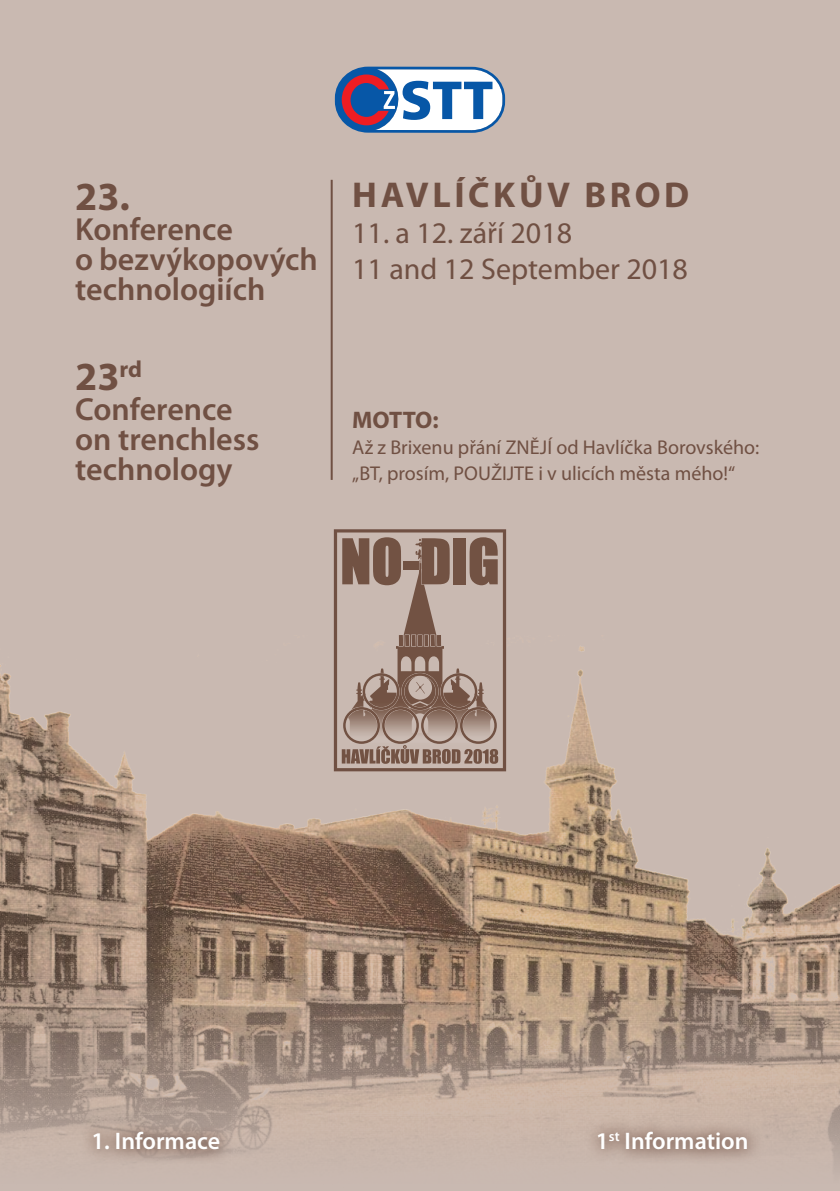
<style>
.page{position:relative;width:840px;height:1191px;background:#fff}
.page>*{position:absolute;margin:0;border:0;box-sizing:border-box;transform-origin:0 0}
.t1{font:700 40px "Myriad Pro";color:#705043}
.t2{font:700 36px "Myriad Pro";letter-spacing:.1em;color:#705043}
.t3{font:600 32px/30px "Myriad Pro";color:#705043}
.t4{font:30px/36px "Myriad Pro";color:#705043}
.t5{font:600 24px "Myriad Pro";color:#fff}
.t6{font:700 24px "Myriad Pro";letter-spacing:-.015em;color:#705043}
.t7{font:20px/26px "Myriad Pro";color:#705043}
</style>
<div class="page">
<div style="left:0;top:0;width:839px;height:1191px;background:#c9b9b1"></div>
<img style="left:0;top:635px;width:839px;height:531px">
<svg style="left:336px;top:532px;width:167px;height:236px"></svg>
<svg style="left:341px;top:537px;width:157px;height:227px"></svg>
<div style="left:333px;top:529px;width:173px;height:242px;border:2px solid #705043"></div>
<svg style="left:334px;top:67px;width:171px;height:66px;background:#92a0c1"></svg>
<hr style="left:330px;top:180px;width:2px;height:300px;background:#705043">
<svg style="left:80px;top:1117px;width:682px;height:47px;fill:#c7b4a8"></svg>
<h1 class="t1" style="left:75px;top:170px;width:56px">23.</h1>
<h3 class="t3" style="left:75px;top:213px;width:244px">Konference<br>o bezvýkopových technologiích</h3>
<h1 class="t1" style="left:75px;top:350px;width:68px">23<sup>rd</sup></h1>
<h3 class="t3" style="left:75px;top:393px;width:186px">Conference on trenchless technology</h3>
<h2 class="t2" style="left:352px;top:171px;width:338px">HAVLÍČKŮV BROD</h2>
<h3 class="t4" style="left:352px;top:214px;width:337px">11. a 12. září 2018<br>11 and 12 September 2018</h3>
<p class="t6" style="left:352px;top:404px;width:88px">MOTTO:</p>
<p class="t7" style="left:352px;top:434px;width:408px">Až z Brixenu přání ZNĚJÍ od Havlíčka Borovského: „BT, prosím, POUŽIJTE i v ulicích města mého!“</p>
<p class="t5" style="left:91px;top:1126px;width:130px">1. Informace</p>
<p class="t5" style="left:595px;top:1126px;width:154px">1<sup>st</sup> Information</p>
</div>
